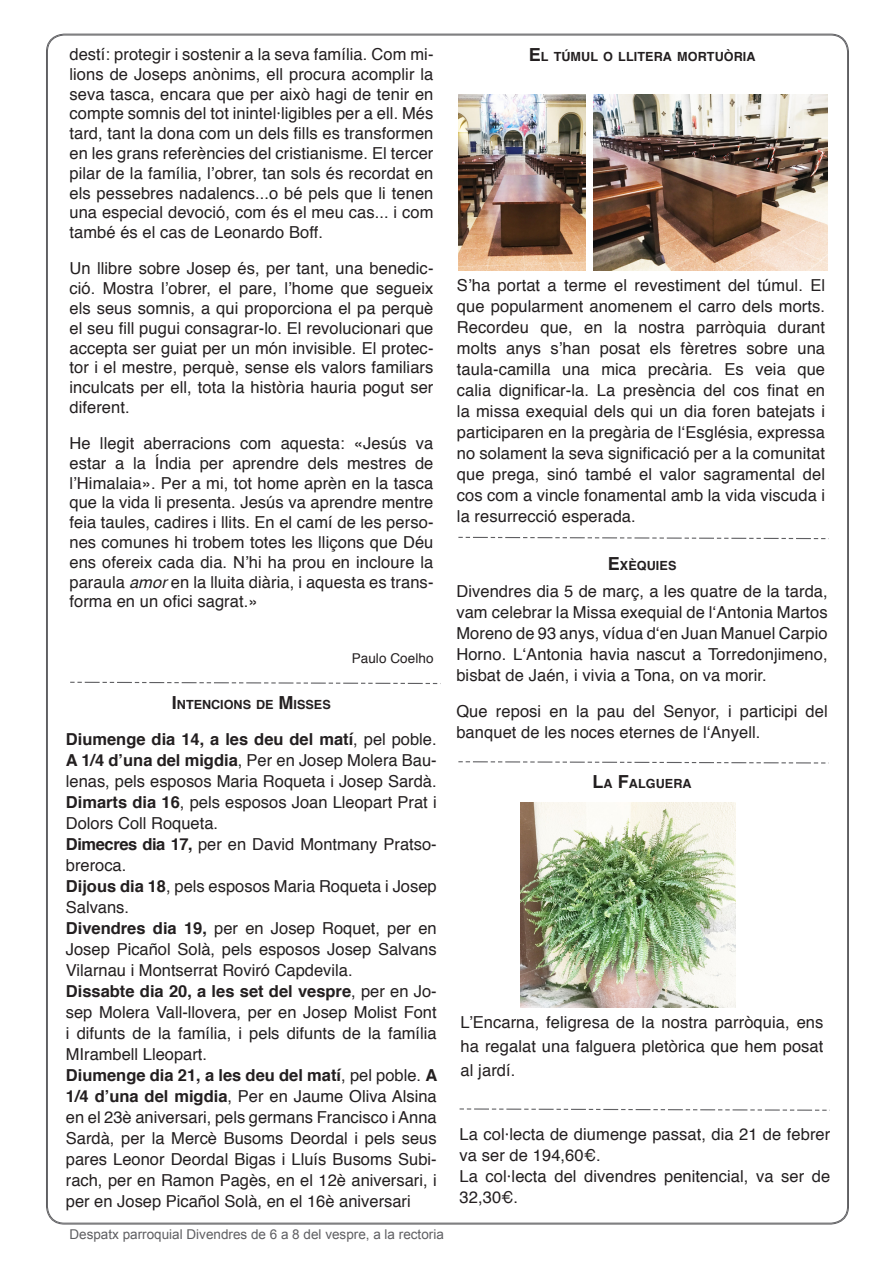
<style>
.page{position:relative;width:893px;height:1263px;background:#fff}
.page>*{position:absolute;margin:0;border:0;box-sizing:border-box;transform-origin:0 0}
.t1{font:16.5px/21px "Helvetica";letter-spacing:.005em;color:#231f20;text-align:justify}
.t2{font:13.5px "Arial";color:#5f5f62}
.t3{font:13.5px "Helvetica";letter-spacing:.005em;color:#231f20}
.t4{font:700 12.6px "Helvetica";letter-spacing:.005em;color:#231f20}
.s1{font-style:italic}
.s2{font-size:18px}
.s3{font-weight:700}
</style>
<div class="page">
<img style="left:594px;top:94px;width:234px;height:176px">
<img style="left:458px;top:94px;width:128px;height:176px">
<img style="left:520px;top:803px;width:216px;height:205px">
<svg style="left:458px;top:761px;width:371px;height:3px"></svg>
<svg style="left:458px;top:536px;width:371px;height:4px"></svg>
<svg style="left:70px;top:681px;width:371px;height:4px"></svg>
<svg style="left:459px;top:1108px;width:371px;height:3px"></svg>
<p class="t1" style="left:69px;top:45px;width:366px;line-height:19.8px">destí: protegir i sostenir a la seva família. Com mi&shy;lions de Joseps anònims, ell procura acomplir la seva tasca, encara que per això hagi de tenir en compte somnis del tot inintel·ligibles per a ell. Més tard, tant la dona com un dels fills es transformen en les grans referències del cristianisme. El tercer pilar de la família, l’obrer, tan sols és recordat en els pessebres nadalencs...o bé pels que li tenen una especial devoció, com és el meu cas... i com també és el cas de Leonardo Boff.</p>
<p class="t1" style="left:69px;top:259px;width:366px;line-height:19.8px">Un llibre sobre Josep és, per tant, una benedic&shy;ció. Mostra l’obrer, el pare, l’home que segueix els seus somnis, a qui proporciona el pa perquè el seu fill pugui consagrar-lo. El revolucionari que accepta ser guiat per un món invisible. El protec&shy;tor i el mestre, perquè, sense els valors familiars inculcats per ell, tota la història hauria pogut ser diferent.</p>
<p class="t1" style="left:69px;top:434px;width:366px;line-height:19.8px">He llegit aberracions com aquesta: «Jesús va estar a la Índia per aprendre dels mestres de l’Himalaia». Per a mi, tot home aprèn en la tasca que la vida li presenta. Jesús va aprendre mentre feia taules, cadires i llits. En el camí de les perso&shy;nes comunes hi trobem totes les lliçons que Déu ens ofereix cada dia. N’hi ha prou en incloure la paraula <span class="s1">amor</span> en la lluita diària, i aquesta es trans&shy;forma en un ofici sagrat.»</p>
<p class="t3" style="left:352px;top:648px;width:83px">Paulo Coelho</p>
<p class="t4" style="left:172px;top:694px;width:160px"><span class="s2">I</span> NTENCIONS DE <span class="s2">M</span> ISSES</p>
<p class="t1" style="left:66px;top:729px;width:372px"><span class="s3">Diumenge dia 14, a les deu del matí</span>, pel poble.<br><span class="s3">A 1/4 d’una del migdia</span>, Per en Josep Molera Bau&shy;lenas, pels esposos Maria Roqueta i Josep Sardà.<br><span class="s3">Dimarts dia 16</span>, pels esposos Joan Lleopart Prat i Dolors Coll Roqueta.</p>
<p class="t1" style="left:66px;top:834px;width:372px"><span class="s3">Dimecres dia 17,</span> per en David Montmany Pratso&shy;breroca.</p>
<p class="t1" style="left:66px;top:876px;width:372px"><span class="s3">Dijous dia 18</span>, pels esposos Maria Roqueta i Josep<br>Salvans.</p>
<p class="t1" style="left:66px;top:918px;width:372px"><span class="s3">Divendres dia 19,</span> per en Josep Roquet, per en Josep Picañol Solà, pels esposos Josep Salvans Vilarnau i Montserrat Roviró Capdevila.</p>
<p class="t1" style="left:66px;top:981px;width:372px"><span class="s3">Dissabte dia 20, a les set del vespre</span>, per en Jo&shy;sep Molera Vall-llovera, per en Josep Molist Font i difunts de la família, i pels difunts de la família MIrambell Lleopart.</p>
<p class="t1" style="left:66px;top:1065px;width:373px"><span class="s3">Diumenge dia 21, a les deu del matí</span>, pel poble. <span class="s3">A 1/4 d’una del migdia</span>, Per en Jaume Oliva Alsina en el 23è aniversari, pels germans Francisco i Anna Sardà, per la Mercè Busoms Deordal i pels seus pares Leonor Deordal Bigas i Lluís Busoms Subi&shy;rach, per en Ramon Pagès, en el 12è aniversari, i per en Josep Picañol Solà, en el 16è aniversari</p>
<p class="t2" style="left:69px;top:1226px;width:376px">Despatx parroquial Divendres de 6 a 8 del vespre, a la rectoria</p>
<p class="t4" style="left:529px;top:47px;width:228px"><span class="s2">E</span>L TÚMUL O LLITERA MORTUÒRIA</p>
<p class="t1" style="left:457px;top:275px;width:370px">S’ha portat a terme el revestiment del túmul. El que popularment anomenem el carro dels morts.<br>Recordeu que, en la nostra parròquia durant molts anys s’han posat els fèretres sobre una taula-camilla una mica precària. Es veia que calia dignificar-la. La presència del cos finat en la missa exequial dels qui un dia foren batejats i participaren en la pregària de l‘Església, expressa no solament la seva significació per a la comunitat que prega, sinó també el valor sagramental del cos com a vincle fonamental amb la vida viscuda i la resurrecció esperada.</p>
<p class="t4" style="left:608px;top:555px;width:70px"><span class="s2">E</span>XÈQUIES</p>
<p class="t1" style="left:456px;top:581px;width:373px">Divendres dia 5 de març, a les quatre de la tarda, vam celebrar la Missa exequial de l‘Antonia Martos Moreno de 93 anys, vídua d‘en Juan Manuel Carpio Horno. L‘Antonia havia nascut a Torredonjimeno, bisbat de Jaén, i vivia a Tona, on va morir.</p>
<p class="t1" style="left:456px;top:701px;width:373px">Que reposi en la pau del Senyor, i participi del banquet de les noces eternes de l‘Anyell.</p>
<p class="t4" style="left:592px;top:773px;width:101px"><span class="s2">L</span>A <span class="s2">F</span>ALGUERA</p>
<p class="t1" style="left:461px;top:1010px;width:364px;line-height:24px">L’Encarna, feligresa de la nostra parròquia, ens ha regalat una falguera pletòrica que hem posat al jardí.</p>
<p class="t1" style="left:460px;top:1124px;width:372px">La col·lecta de diumenge passat, dia 21 de febrer va ser de 194,60€.</p>
<p class="t1" style="left:460px;top:1166px;width:372px">La col·lecta del divendres penitencial, va ser de<br>32,30€.</p>
</div>
